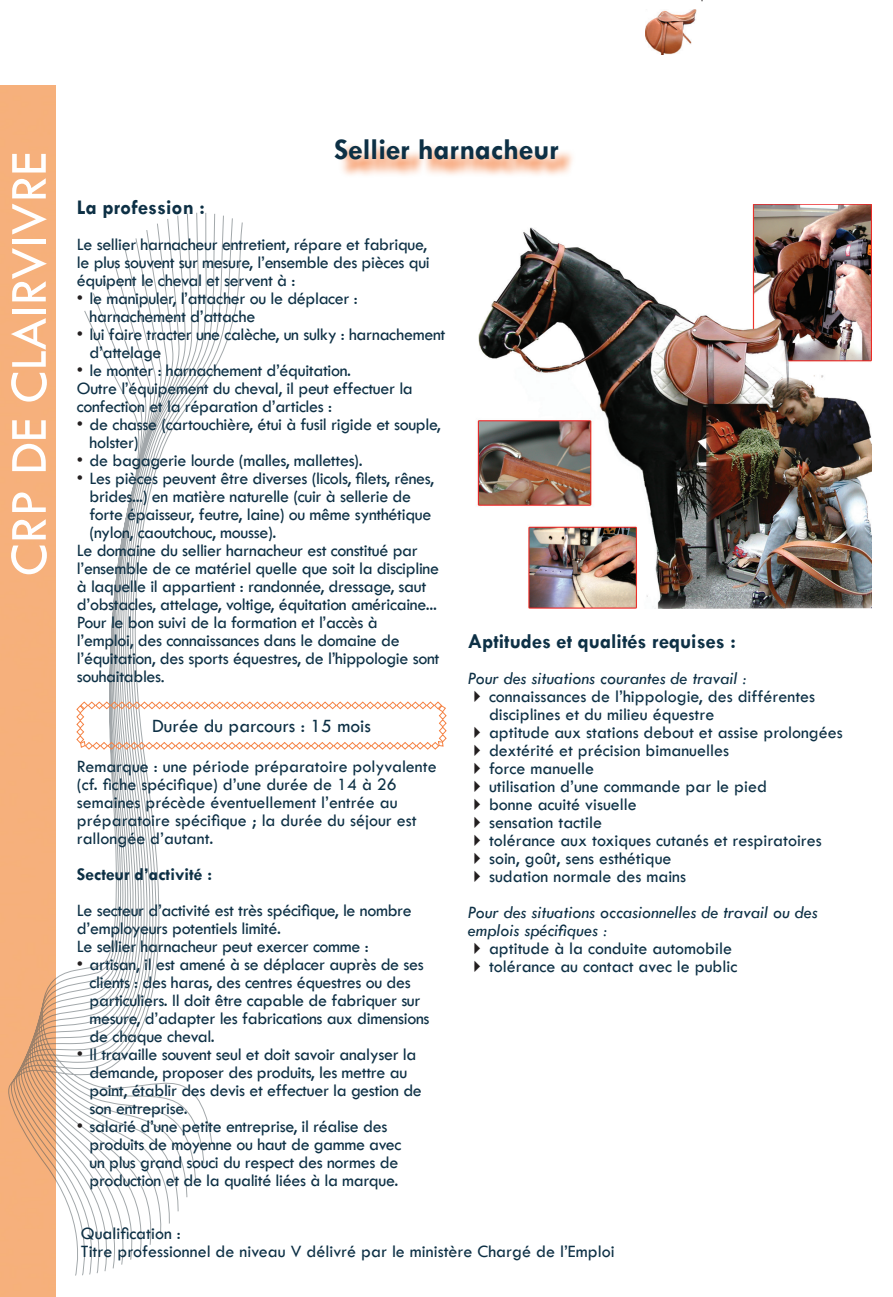
<style>
.page{position:relative;width:893px;height:1297px;background:#fff}
.page>*{position:absolute;margin:0;border:0;box-sizing:border-box;transform-origin:0 0}
.t1{font:54px "Tw Cen";color:#fff}
.t2{font:700 30px "Tw Cen";color:#0d3045}
.t3{font:700 21px "Tw Cen";color:#0d3045}
.t4{font:19.5px "Tw Cen";color:#0d3045}
.t5{font:18px/18px "Tw Cen";letter-spacing:-.02em;color:#0d3045}
.t6{font:18px/18px "Tw Cen";color:#0d3045}
.t7{font:italic 18px/18px "Tw Cen";color:#0d3045}
.t8{font:700 18px "Tw Cen";color:#0d3045}
.s1{color:#231f20}
.s2{font-style:italic}
</style>
<div class="page">
<svg style="left:341px;top:145px;width:232px;height:31px"></svg>
<svg style="left:7px;top:212px;width:236px;height:1064px"></svg>
<img style="left:477px;top:204px;width:395px;height:404px">
<svg style="left:76px;top:701px;width:371px;height:49px"></svg>
<img style="left:645px;top:10px;width:51px;height:44px">
<p class="t1" style="left:-4px;top:576px;width:426px;rotate:-90deg">CRP DE CLAIRVIVRE</p>
<p class="t2" style="left:334px;top:132px;width:226px">Sellier harnacheur</p>
<p class="t3" style="left:77px;top:195px;width:130px">La profession :</p>
<p class="t5" style="left:77px;top:236px;width:354px">Le sellier harnacheur entretient, répare et fabrique, le plus souvent sur mesure, l’ensemble des pièces qui équipent le cheval et servent à :</p>
<p class="t5" style="left:90px;top:290px;width:270px;text-indent:-13px"><span class="s1">•</span> le manipuler, l’attacher ou le déplacer : harnachement d’attache</p>
<p class="t5" style="left:90px;top:326px;width:357px;text-indent:-13px"><span class="s1">•</span> lui faire tracter une calèche, un sulky : harnachement d’attelage</p>
<p class="t5" style="left:77px;top:362px;width:276px"><span class="s1">•</span> le monter : harnachement d’équitation.</p>
<p class="t5" style="left:77px;top:380px;width:337px">Outre l’équipement du cheval, il peut effectuer la confection et la réparation d’articles :</p>
<p class="t5" style="left:90px;top:416px;width:353px;text-indent:-13px"><span class="s1">•</span> de chasse (cartouchière, étui à fusil rigide et souple, holster)</p>
<p class="t5" style="left:77px;top:452px;width:287px"><span class="s1">•</span> de bagagerie lourde (malles, mallettes).</p>
<p class="t5" style="left:90px;top:470px;width:346px;text-indent:-13px"><span class="s1">•</span> Les pièces peuvent être diverses (licols, filets, rênes, brides...) en matière naturelle (cuir à sellerie de forte épaisseur, feutre, laine) ou même synthétique (nylon, caoutchouc, mousse).</p>
<p class="t5" style="left:77px;top:542px;width:364px">Le domaine du sellier harnacheur est constitué par l’ensemble de ce matériel quelle que soit la discipline à laquelle il appartient : randonnée, dressage, saut d’obstacles, attelage, voltige, équitation américaine...</p>
<p class="t5" style="left:77px;top:614px;width:364px">Pour le bon suivi de la formation et l’accès à<br>l’emploi, des connaissances dans le domaine de l’équitation, des sports équestres, de l’hippologie sont souhaitables<span class="s2">.</span></p>
<p class="t4" style="left:152px;top:714px;width:220px">Durée du parcours : 15 mois</p>
<p class="t6" style="left:77px;top:758px;width:361px">Remarque : une période préparatoire polyvalente (cf. fiche spécifique) d’une durée de 14 à 26 semaines précède éventuellement l’entrée au préparatoire spécifique ; la durée du séjour est rallongée d’autant.</p>
<p class="t8" style="left:77px;top:864px;width:137px">Secteur d’activité :</p>
<p class="t5" style="left:77px;top:902px;width:336px">Le secteur d’activité est très spécifique, le nombre d’employeurs potentiels limité.</p>
<p class="t5" style="left:77px;top:938px;width:293px">Le sellier harnacheur peut exercer comme :</p>
<p class="t5" style="left:90px;top:956px;width:341px;text-indent:-13px"><span class="s1">•</span> artisan, il est amené à se déplacer auprès de ses clients : des haras, des centres équestres ou des particuliers. Il doit être capable de fabriquer sur mesure, d’adapter les fabrications aux dimensions de chaque cheval.</p>
<p class="t5" style="left:90px;top:1046px;width:334px;text-indent:-13px"><span class="s1">•</span> Il travaille souvent seul et doit savoir analyser la demande, proposer des produits, les mettre au point, établir des devis et effectuer la gestion de son entreprise.</p>
<p class="t5" style="left:90px;top:1118px;width:313px;text-indent:-13px"><span class="s1">•</span> salarié d’une petite entreprise, il réalise des produits de moyenne ou haut de gamme avec un plus grand souci du respect des normes de production et de la qualité liées à la marque.</p>
<p class="t3" style="left:468px;top:629px;width:270px">Aptitudes et qualités requises :</p>
<p class="t7" style="left:468px;top:669px;width:281px">Pour des situations courantes de travail :</p>
<p class="t6" style="left:489px;top:687px;width:328px">connaissances de l’hippologie, des différentes disciplines et du milieu équestre</p>
<p class="t6" style="left:489px;top:723px;width:355px">aptitude aux stations debout et assise prolongées</p>
<p class="t6" style="left:489px;top:741px;width:241px">dextérité et précision bimanuelles</p>
<p class="t6" style="left:489px;top:759px;width:107px">force manuelle</p>
<p class="t6" style="left:489px;top:777px;width:280px">utilisation d’une commande par le pied</p>
<p class="t6" style="left:489px;top:795px;width:149px">bonne acuité visuelle</p>
<p class="t6" style="left:489px;top:813px;width:114px">sensation tactile</p>
<p class="t6" style="left:489px;top:831px;width:334px">tolérance aux toxiques cutanés et respiratoires</p>
<p class="t6" style="left:489px;top:849px;width:184px">soin, goût, sens esthétique</p>
<p class="t6" style="left:489px;top:867px;width:199px">sudation normale des mains</p>
<p class="t7" style="left:468px;top:903px;width:351px">Pour des situations occasionnelles de travail ou des emplois spécifiques :</p>
<p class="t6" style="left:489px;top:939px;width:245px">aptitude à la conduite automobile</p>
<p class="t6" style="left:489px;top:957px;width:250px">tolérance au contact avec le public</p>
<p class="t6" style="left:81px;top:1224px;width:102px">Qualification :</p>
<p class="t6" style="left:81px;top:1242px;width:535px">Titre professionnel de niveau V délivré par le ministère Chargé de l’Emploi</p>
</div>
